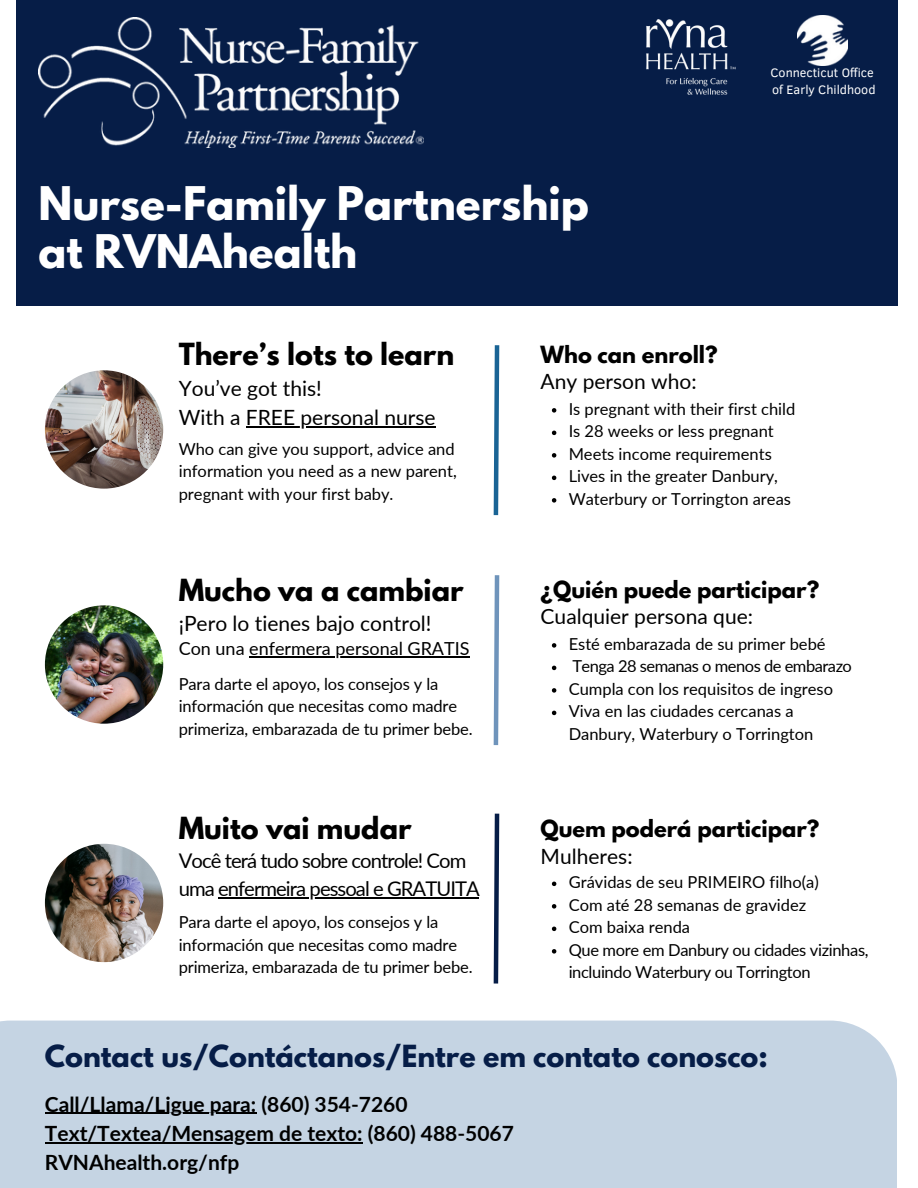
<style>
.page{position:relative;width:918px;height:1188px;background:#fff}
.page>*{position:absolute;margin:0;border:0;box-sizing:border-box;transform-origin:0 0}
.t1{font:700 41.1px "League Spartan";color:#fff}
.t2{font:700 27px "League Spartan";color:#000}
.t3{font:700 27px "League Spartan";color:#061d47}
.t4{font:21px "Lato";color:#000}
.t5{font:700 21px "Lato";color:#000}
.t6{font:700 21px "League Spartan";color:#000}
.t7{font:20.25px/28.2px "Lato";letter-spacing:-.045em;color:#000}
.t8{font:18px "Lato";color:#000}
.t9{font:16.5px/22.5px "Lato";color:#000}
.t10{font:16.5px/22.5px "Lato";letter-spacing:-.02em;color:#000}
.t11{font:16.5px "Lato";letter-spacing:-.03em;color:#000}
.t12{font:12.6px "Clear Sans";color:#fff}
</style>
<div class="page">
<div style="left:16px;top:0;width:881px;height:306px;background:#061d47"></div>
<img style="left:39px;top:18px;width:384px;height:129px">
<img style="left:646px;top:19px;width:90px;height:76px">
<img style="left:797px;top:15px;width:50px;height:50px">
<img style="left:45px;top:370px;width:118px;height:119px;border-radius:50%">
<hr style="left:246px;top:426px;width:190px;height:1px;background:#000">
<svg style="left:493px;top:345px;width:7px;height:171px"></svg>
<svg style="left:552px;top:408px;width:4px;height:5px"></svg>
<svg style="left:552px;top:431px;width:4px;height:4px"></svg>
<svg style="left:552px;top:453px;width:4px;height:5px"></svg>
<svg style="left:552px;top:476px;width:4px;height:4px"></svg>
<svg style="left:552px;top:498px;width:4px;height:5px"></svg>
<img style="left:45px;top:605px;width:118px;height:119px;border-radius:50%">
<hr style="left:249px;top:657px;width:221px;height:1px;background:#000">
<svg style="left:493px;top:575px;width:7px;height:171px"></svg>
<svg style="left:552px;top:643px;width:4px;height:5px"></svg>
<svg style="left:552px;top:666px;width:4px;height:4px"></svg>
<svg style="left:552px;top:688px;width:4px;height:5px"></svg>
<svg style="left:552px;top:711px;width:4px;height:4px"></svg>
<img style="left:45px;top:844px;width:118px;height:118px;border-radius:50%">
<hr style="left:218px;top:897px;width:261px;height:1px;background:#000">
<svg style="left:493px;top:813px;width:7px;height:171px"></svg>
<svg style="left:552px;top:882px;width:4px;height:4px"></svg>
<svg style="left:552px;top:904px;width:4px;height:5px"></svg>
<svg style="left:552px;top:927px;width:4px;height:4px"></svg>
<svg style="left:552px;top:949px;width:4px;height:5px"></svg>
<div style="left:0;top:1021px;width:897px;height:167px;background:#c5d4e3"></div>
<hr style="left:45px;top:1113px;width:211px;height:1px;background:#000">
<hr style="left:45px;top:1142px;width:318px;height:1px;background:#000">
<p class="t1" style="left:39px;top:183px;width:552px">Nurse-Family Partnership</p>
<p class="t1" style="left:39px;top:231px;width:320px">at RVNAhealth</p>
<p class="t12" style="left:770px;top:63px;width:105px">Connecticut Office</p>
<p class="t12" style="left:772px;top:80px;width:105px">of Early Childhood</p>
<p class="t2" style="left:179px;top:341px;width:277px">There’s lots to learn</p>
<p class="t4" style="left:179px;top:375px;width:145px">You’ve got this!</p>
<p class="t4" style="left:179px;top:404px;width:258px">With a FREE personal nurse</p>
<p class="t9" style="left:179px;top:437px;width:277px">Who can give you support, advice and</p>
<p class="t9" style="left:179px;top:460px;width:280px">information you need as a new parent,</p>
<p class="t9" style="left:179px;top:482px;width:216px">pregnant with your first baby.</p>
<p class="t2" style="left:179px;top:576px;width:286px">Mucho va a cambiar</p>
<p class="t4" style="left:179px;top:610px;width:254px">¡Pero lo tienes bajo control!</p>
<p class="t8" style="left:179px;top:638px;width:292px">Con una enfermera personal GRATIS</p>
<p class="t9" style="left:179px;top:672px;width:296px">Para darte el apoyo, los consejos y la información que necesitas como madre primeriza, embarazada de tu primer bebe.</p>
<p class="t2" style="left:179px;top:815px;width:234px">Muito vai mudar</p>
<p class="t7" style="left:179px;top:846px;width:303px">Você terá tudo sobre controle! Com uma enfermeira pessoal e GRATUITA</p>
<p class="t9" style="left:179px;top:911px;width:296px">Para darte el apoyo, los consejos y la información que necesitas como madre primeriza, embarazada de tu primer bebe.</p>
<p class="t6" style="left:541px;top:344px;width:179px">Who can enroll?</p>
<p class="t4" style="left:541px;top:368px;width:158px">Any person who:</p>
<p class="t9" style="left:569px;top:397px;width:228px">Is pregnant with their first child</p>
<p class="t9" style="left:569px;top:420px;width:207px">Is 28 weeks or less pregnant</p>
<p class="t9" style="left:569px;top:442px;width:205px">Meets income requirements</p>
<p class="t9" style="left:569px;top:465px;width:211px">Lives in the greater Danbury,</p>
<p class="t9" style="left:569px;top:487px;width:224px">Waterbury or Torrington areas</p>
<p class="t6" style="left:541px;top:580px;width:280px">¿Quién puede participar?</p>
<p class="t4" style="left:541px;top:603px;width:214px">Cualquier persona que:</p>
<p class="t9" style="left:569px;top:632px;width:258px">Esté embarazada de su primer bebé</p>
<p class="t11" style="left:572px;top:656px;width:281px">Tenga 28 semanas o menos de embarazo</p>
<p class="t9" style="left:569px;top:677px;width:266px">Cumpla con los requisitos de ingreso</p>
<p class="t9" style="left:569px;top:700px;width:246px">Viva en las ciudades cercanas a<br>Danbury, Waterbury o Torrington</p>
<p class="t6" style="left:541px;top:818px;width:280px">Quem poderá participar?</p>
<p class="t4" style="left:541px;top:843px;width:93px">Mulheres:</p>
<p class="t9" style="left:569px;top:871px;width:252px">Grávidas de seu PRIMEIRO filho(a)</p>
<p class="t9" style="left:569px;top:893px;width:239px">Com até 28 semanas de gravidez</p>
<p class="t9" style="left:569px;top:916px;width:123px">Com baixa renda</p>
<p class="t10" style="left:569px;top:938px;width:301px">Que more em Danbury ou cidades vizinhas, incluindo Waterbury ou Torrington</p>
<p class="t3" style="left:45px;top:1043px;width:724px">Contact us/Contáctanos/Entre em contato conosco:</p>
<p class="t5" style="left:45px;top:1091px;width:364px">Call/Llama/Ligue para: (860) 354-7260</p>
<p class="t5" style="left:45px;top:1120px;width:471px">Text/Textea/Mensagem de texto: (860) 488-5067</p>
<p class="t5" style="left:45px;top:1150px;width:196px">RVNAhealth.org/nfp</p>
</div>
